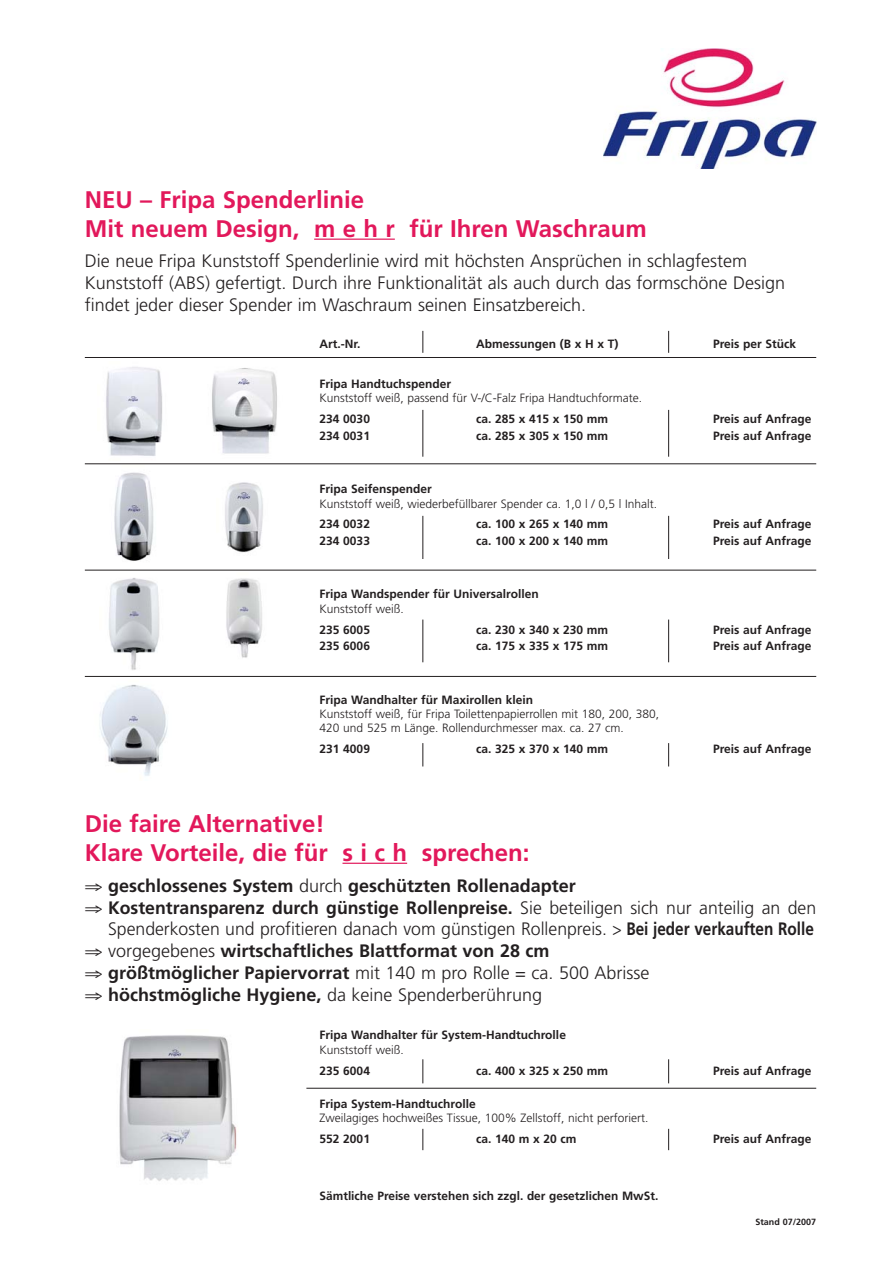
<style>
.page{position:relative;width:893px;height:1263px;background:#fff}
.page>*{position:absolute;margin:0;border:0;box-sizing:border-box;transform-origin:0 0}
.t1{font:700 24px/28.8px "Frutiger";color:#e2185b}
.t2{font:300 18px/21.6px "Frutiger";color:#231f20}
.t3{font:700 18px "Frutiger";color:#231f20}
.t4{font:700 12px "Frutiger";color:#231f20}
.t5{font:300 12px/14.4px "Frutiger";color:#231f20}
.t6{font:700 9px "Frutiger";color:#231f20}
.s1{font-weight:300}
.s2{font-weight:700}
</style>
<div class="page">
<img style="left:106px;top:367px;width:56px;height:89px">
<img style="left:212px;top:368px;width:65px;height:86px">
<img style="left:98px;top:464px;width:71px;height:97px">
<img style="left:225px;top:482px;width:38px;height:71px">
<img style="left:109px;top:578px;width:51px;height:92px">
<img style="left:226px;top:578px;width:36px;height:80px">
<img style="left:100px;top:685px;width:68px;height:91px">
<img style="left:604px;top:48px;width:212px;height:120px">
<hr style="left:314px;top:239px;width:81px;height:1px;background:#e2185b">
<hr style="left:342px;top:863px;width:65px;height:1px;background:#e2185b">
<img style="left:119px;top:1035px;width:118px;height:146px">
<hr style="left:85px;top:357px;width:731px;height:1px;background:#231f20">
<hr style="left:85px;top:463px;width:731px;height:1px;background:#231f20">
<hr style="left:85px;top:570px;width:731px;height:1px;background:#231f20">
<hr style="left:85px;top:676px;width:731px;height:1px;background:#231f20">
<hr style="left:422px;top:410px;width:1px;height:47px;background:#231f20">
<hr style="left:668px;top:410px;width:1px;height:47px;background:#231f20">
<hr style="left:422px;top:516px;width:1px;height:43px;background:#231f20">
<hr style="left:668px;top:516px;width:1px;height:43px;background:#231f20">
<hr style="left:422px;top:619px;width:1px;height:43px;background:#231f20">
<hr style="left:668px;top:619px;width:1px;height:43px;background:#231f20">
<svg style="left:422px;top:743px;width:1px;height:23px"></svg>
<svg style="left:668px;top:743px;width:1px;height:23px"></svg>
<svg style="left:422px;top:331px;width:1px;height:22px"></svg>
<svg style="left:668px;top:331px;width:1px;height:22px"></svg>
<svg style="left:422px;top:1059px;width:1px;height:24px"></svg>
<svg style="left:668px;top:1059px;width:1px;height:24px"></svg>
<svg style="left:422px;top:1129px;width:1px;height:21px"></svg>
<svg style="left:668px;top:1129px;width:1px;height:21px"></svg>
<hr style="left:306px;top:1088px;width:510px;height:1px;background:#231f20">
<h1 class="t1" style="left:85px;top:187px;width:563px">NEU – Fripa Spenderlinie<br>Mit neuem Design, m e h r für Ihren Waschraum</h1>
<p class="t2" style="left:85px;top:252px;width:702px">Die neue Fripa Kunststoff Spenderlinie wird mit höchsten Ansprüchen in schlagfestem<br>Kunststoff (ABS) gefertigt. Durch ihre Funktionalität als auch durch das formschöne Design findet jeder dieser Spender im Waschraum seinen Einsatzbereich.</p>
<p class="t4" style="left:320px;top:339px;width:42px">Art.-Nr.</p>
<p class="t4" style="left:476px;top:339px;width:144px">Abmessungen (B x H x T)</p>
<p class="t4" style="left:713px;top:339px;width:85px">Preis per Stück</p>
<p class="t4" style="left:320px;top:379px;width:133px">Fripa Handtuchspender</p>
<p class="t5" style="left:320px;top:392px;width:324px">Kunststoff weiß, passend für V-/C-Falz Fripa Handtuchformate.</p>
<p class="t4" style="left:320px;top:414px;width:52px">234 0030</p>
<p class="t4" style="left:476px;top:414px;width:134px">ca. 285 x 415 x 150 mm</p>
<p class="t4" style="left:713px;top:414px;width:100px">Preis auf Anfrage</p>
<p class="t4" style="left:320px;top:431px;width:52px">234 0031</p>
<p class="t4" style="left:476px;top:431px;width:134px">ca. 285 x 305 x 150 mm</p>
<p class="t4" style="left:713px;top:431px;width:100px">Preis auf Anfrage</p>
<p class="t4" style="left:320px;top:484px;width:114px">Fripa Seifenspender</p>
<p class="t5" style="left:320px;top:497px;width:339px">Kunststoff weiß, wiederbefüllbarer Spender ca. 1,0 l / 0,5 l Inhalt.</p>
<p class="t4" style="left:320px;top:519px;width:52px">234 0032</p>
<p class="t4" style="left:476px;top:519px;width:134px">ca. 100 x 265 x 140 mm</p>
<p class="t4" style="left:713px;top:519px;width:100px">Preis auf Anfrage</p>
<p class="t4" style="left:320px;top:536px;width:52px">234 0033</p>
<p class="t4" style="left:476px;top:536px;width:134px">ca. 100 x 200 x 140 mm</p>
<p class="t4" style="left:713px;top:536px;width:100px">Preis auf Anfrage</p>
<p class="t4" style="left:320px;top:589px;width:221px">Fripa Wandspender für Universalrollen</p>
<p class="t5" style="left:320px;top:602px;width:86px">Kunststoff weiß.</p>
<p class="t4" style="left:320px;top:624px;width:52px">235 6005</p>
<p class="t4" style="left:476px;top:624px;width:134px">ca. 230 x 340 x 230 mm</p>
<p class="t4" style="left:713px;top:624px;width:100px">Preis auf Anfrage</p>
<p class="t4" style="left:320px;top:641px;width:52px">235 6006</p>
<p class="t4" style="left:476px;top:641px;width:134px">ca. 175 x 335 x 175 mm</p>
<p class="t4" style="left:713px;top:641px;width:100px">Preis auf Anfrage</p>
<p class="t4" style="left:320px;top:694px;width:215px">Fripa Wandhalter für Maxirollen klein</p>
<p class="t5" style="left:320px;top:707px;width:341px">Kunststoff weiß, für Fripa Toilettenpapierrollen mit 180, 200, 380,<br>420 und 525 m Länge. Rollendurchmesser max. ca. 27 cm.</p>
<p class="t4" style="left:320px;top:744px;width:52px">231 4009</p>
<p class="t4" style="left:476px;top:744px;width:134px">ca. 325 x 370 x 140 mm</p>
<p class="t4" style="left:713px;top:744px;width:100px">Preis auf Anfrage</p>
<h1 class="t1" style="left:85px;top:811px;width:446px">Die faire Alternative!<br>Klare Vorteile, die für s i c h sprechen:</h1>
<h2 class="t3" style="left:85px;top:878px;width:492px">⇒ geschlossenes System <span class="s1">durch</span> geschützten Rollenadapter</h2>
<h2 class="t3" style="left:85px;top:900px;width:733px">⇒ Kostentransparenz durch günstige Rollenpreise. <span class="s1">Sie beteiligen sich nur anteilig an den</span></h2>
<h2 class="t2" style="left:108px;top:920px;width:707px">Spenderkosten und profitieren danach vom günstigen Rollenpreis. &gt; <span class="s2">Bei jeder verkauften Rolle</span></h2>
<h2 class="t3" style="left:85px;top:943px;width:466px">⇒ <span class="s1">vorgegebenes</span> wirtschaftliches Blattformat von 28 cm</h2>
<h2 class="t2" style="left:85px;top:963px;width:566px">⇒ <span class="s2">größtmöglicher Papiervorrat</span> mit 140 m pro Rolle = ca. 500 Abrisse</h2>
<h2 class="t2" style="left:85px;top:985px;width:459px">⇒ <span class="s2">höchstmögliche Hygiene,</span> da keine Spenderberührung</h2>
<p class="t4" style="left:320px;top:1030px;width:248px">Fripa Wandhalter für System-Handtuchrolle</p>
<p class="t5" style="left:320px;top:1044px;width:86px">Kunststoff weiß.</p>
<p class="t4" style="left:320px;top:1066px;width:52px">235 6004</p>
<p class="t4" style="left:476px;top:1066px;width:134px">ca. 400 x 325 x 250 mm</p>
<p class="t4" style="left:713px;top:1066px;width:100px">Preis auf Anfrage</p>
<p class="t4" style="left:320px;top:1099px;width:158px">Fripa System-Handtuchrolle</p>
<p class="t5" style="left:320px;top:1112px;width:330px">Zweilagiges hochweißes Tissue, 100% Zellstoff, nicht perforiert.</p>
<p class="t4" style="left:320px;top:1134px;width:52px">552 2001</p>
<p class="t4" style="left:476px;top:1134px;width:102px">ca. 140 m x 20 cm</p>
<p class="t4" style="left:713px;top:1134px;width:100px">Preis auf Anfrage</p>
<p class="t4" style="left:320px;top:1191px;width:340px">Sämtliche Preise verstehen sich zzgl. der gesetzlichen MwSt.</p>
<p class="t6" style="left:755px;top:1218px;width:62px">Stand 07/2007</p>
</div>
